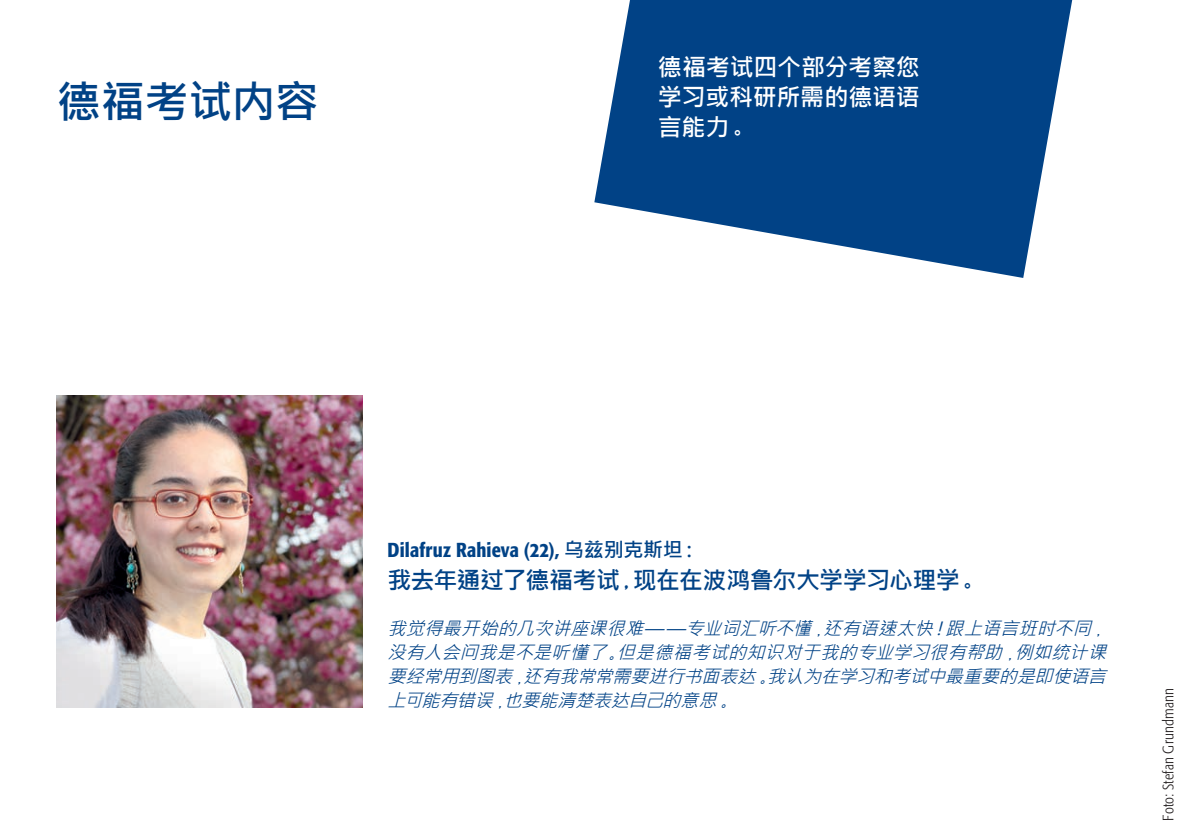
<style>
.page{position:relative;width:1191px;height:840px;background:#fff}
.page>*{position:absolute;margin:0;border:0;box-sizing:border-box;transform-origin:0 0}
.t1{font:700 44px "Microsoft Jheng Hei";letter-spacing:-.01em;color:#014286}
.t2{font:700 24px/30px "Microsoft Jheng Hei";letter-spacing:-.01em;color:#fff;text-align:justify}
.t3{font:700 24px "Microsoft Jheng Hei";letter-spacing:-.03em;color:#014286}
.t4{font:500 condensed 20px "Formata Pro";letter-spacing:.01em;color:#014286}
.t5{font:italic 18px/24px "Microsoft Jheng Hei";color:#014286;text-align:justify}
.t6{font:300 condensed 15px "Formata Pro";letter-spacing:.015em;color:#231f20}
.s1{font-family:"Microsoft Jheng Hei";font-weight:700;font-stretch:normal}
</style>
<div class="page">
<svg style="left:594px;top:0;width:478px;height:278px;fill:#014286"></svg>
<img style="left:57px;top:395px;width:305px;height:312px">
<h1 class="t1" style="left:57px;top:74px;width:264px">德福考试内容</h1>
<h2 class="t2" style="left:658px;top:52px;width:263px">德福考试四个部分考察您学习或科研所需的德语语言能力。</h2>
<p class="t4" style="left:387px;top:536px;width:313px">Dilafruz Rahieva (22), <span class="s1">乌兹别克斯坦：</span></p>
<h2 class="t3" style="left:387px;top:564px;width:593px">我去年通过了德福考试，现在在波鸿鲁尔大学学习心理学。</h2>
<p class="t5" style="left:387px;top:616px;width:726px">我觉得最开始的几次讲座课很难——专业词汇听不懂，还有语速太快！跟上语言班时不同，没有人会问我是不是听懂了。但是德福考试的知识对于我的专业学习很有帮助，例如统计课要经常用到图表，还有我常常需要进行书面表达。我认为在学习和考试中最重要的是即使语言上可能有错误，也要能清楚表达自己的意思。</p>
<p class="t6" style="left:1158px;top:820px;width:134px;rotate:-90deg">Foto: Stefan Grundmann</p>
</div>
